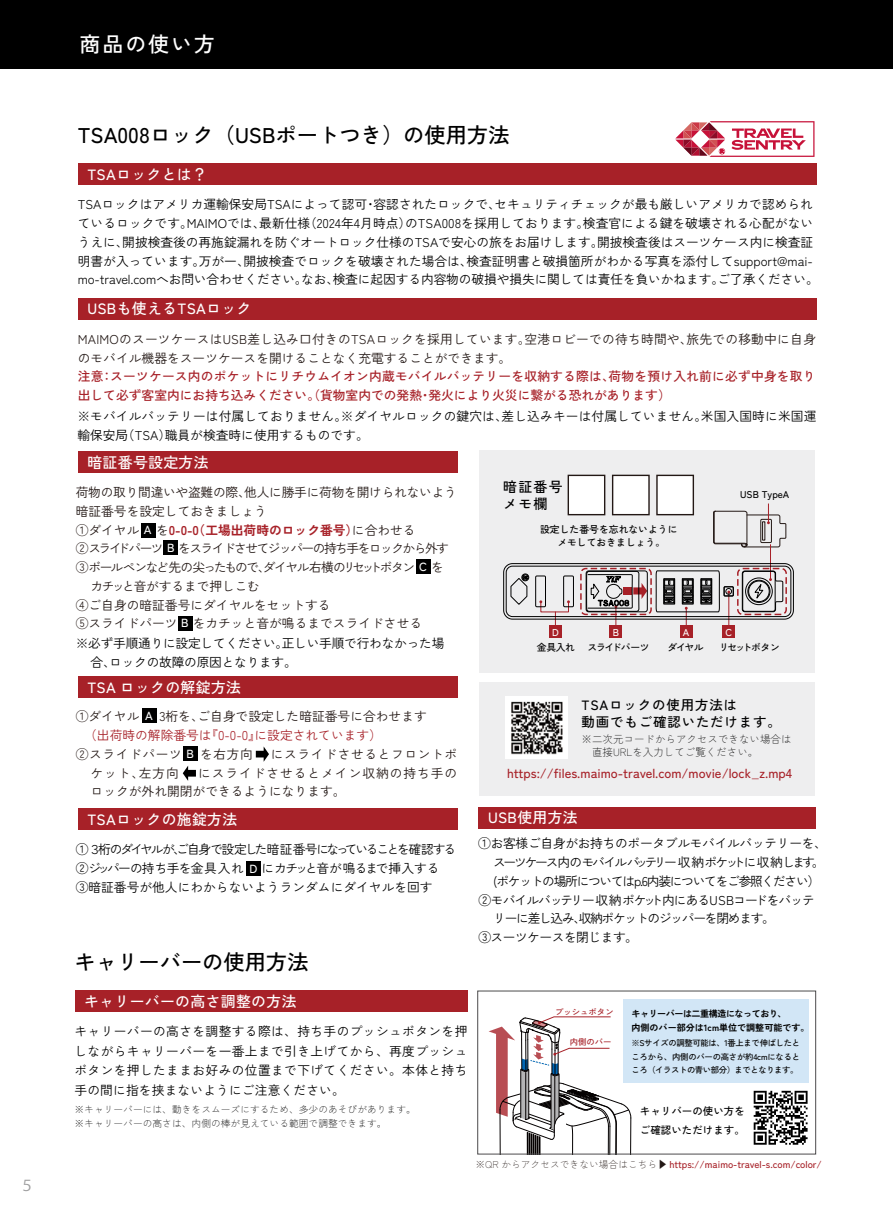
<style>
.page{position:relative;width:893px;height:1212px;background:#fff}
.page>*{position:absolute;margin:0;border:0;box-sizing:border-box;transform-origin:0 0}
.t1{font:500 21.3px "Zen Kaku Gothic New";color:#000}
.t2{font:500 21px "Zen Kaku Gothic New";letter-spacing:.09em;color:#fff}
.t3{font:15px "Koz Go Pr 6 N";color:#9e9e9f}
.t4{font:500 14.85px "Zen Kaku Gothic New";letter-spacing:.02em;color:#fff}
.t5{font:500 13.95px/16.2px "Zen Kaku Gothic New";letter-spacing:.09em;color:#000}
.t6{font:500 13.5px/16.5px "Zen Kaku Gothic New";letter-spacing:.06em;color:#000}
.t7{font:500 12.9px "Zen Kaku Gothic New";color:#a72128}
.t8{font:12.75px/18.8px "Zen Kaku Gothic New";color:#000}
.t9{font:12.75px/18.8px "Zen Kaku Gothic New";color:#231815}
.t10{font:500 12.75px/18.8px "Zen Kaku Gothic New";letter-spacing:.015em;color:#a72128}
.t11{font:12.75px "Zen Kaku Gothic New";letter-spacing:-.1em;color:#000}
.t12{font:12.75px/18.8px "Zen Kaku Gothic New";letter-spacing:-.02em;color:#000}
.t13{font:12.75px "Zen Kaku Gothic New";letter-spacing:-.12em;color:#231815}
.t14{font:12.75px "Zen Kaku Gothic New";letter-spacing:-.11em;color:#231815}
.t15{font:12.75px "Zen Kaku Gothic New";letter-spacing:-.02em;color:#231815}
.t16{font:12.75px "Zen Kaku Gothic New";letter-spacing:-.15em;color:#000}
.t17{font:12.75px "Zen Kaku Gothic New";letter-spacing:-.075em;color:#000}
.t18{font:700 12.75px "Zen Kaku Gothic New";color:#a72128}
.t19{font:12.75px "Zen Kaku Gothic New";letter-spacing:-.025em;color:#000}
.t20{font:12.75px "Zen Kaku Gothic New";color:#a72128}
.t21{font:12.75px "Zen Kaku Gothic New";letter-spacing:-.04em;color:#000}
.t22{font:500 11.7px "Zen Kaku Gothic New";color:#fff}
.t23{font:300 10.5px/13.5px "Zen Kaku Gothic New";color:#000}
.t24{font:500 10.5px/19.4px "Zen Kaku Gothic New";color:#000}
.t25{font:500 9.9px "Zen Kaku Gothic New";color:#fff}
.t26{font:300 9.75px/14.7px "Zen Kaku Gothic New";color:#000}
.t27{font:500 9.75px "Zen Kaku Gothic New";color:#a72128}
.t28{font:500 9.75px/13px "Zen Kaku Gothic New";color:#000;text-align:center}
.t29{font:500 9.75px "Zen Kaku Gothic New";letter-spacing:-.09em;color:#000}
.t30{font:500 9.75px "Zen Kaku Gothic New";letter-spacing:-.14em;color:#000}
.t31{font:700 9px/13.4px "Zen Kaku Gothic New";color:#000}
.t32{font:500 8.4px/13.4px "Zen Kaku Gothic New";letter-spacing:-.04em;color:#000;text-align:justify}
.t33{font:500 8.4px "Zen Kaku Gothic New";color:#a72128}
.s1{font-weight:400;color:#231815}
.s2{font-weight:300;color:#231815}
.s3{font-family:"Koz Go Pr 6 N";font-weight:400;color:#231815}
</style>
<div class="page">
<div style="left:0;top:0;width:893px;height:69px;background:#000"></div>
<svg style="left:675px;top:121px;width:139px;height:36px"></svg>
<div style="left:78px;top:163px;width:739px;height:22px;background:#a72128"></div>
<div style="left:75px;top:990px;width:392px;height:22px;background:#a72128"></div>
<div style="left:478px;top:807px;width:338px;height:22px;background:#a72128"></div>
<div style="left:78px;top:298px;width:739px;height:21px;background:#a72128"></div>
<div style="left:78px;top:808px;width:379px;height:22px;background:#a72128"></div>
<div style="left:246px;top:861px;width:15px;height:15px;background:#000"></div>
<div style="left:78px;top:676px;width:379px;height:22px;background:#a72128"></div>
<div style="left:142px;top:708px;width:15px;height:15px;background:#000"></div>
<div style="left:183px;top:746px;width:15px;height:15px;background:#000"></div>
<svg style="left:256px;top:746px;width:13px;height:16px"></svg>
<div style="left:78px;top:451px;width:379px;height:22px;background:#a72128"></div>
<div style="left:163px;top:540px;width:15px;height:15px;background:#000"></div>
<div style="left:178px;top:616px;width:14px;height:14px;background:#000"></div>
<div style="left:416px;top:559px;width:15px;height:15px;background:#000"></div>
<div style="left:141px;top:523px;width:15px;height:14px;background:#000"></div>
<div style="left:479px;top:451px;width:336px;height:222px;background:#eeeeef"></div>
<div style="left:568px;top:475px;width:37px;height:40px;background:#fff;border:1px solid #231815"></div>
<div style="left:612px;top:475px;width:38px;height:40px;background:#fff;border:1px solid #231815"></div>
<div style="left:656px;top:475px;width:38px;height:40px;background:#fff;border:1px solid #231815"></div>
<hr style="left:770px;top:545px;width:1px;height:34px;background:#a72128">
<div style="left:549px;top:626px;width:13px;height:12px;background:#a72128"></div>
<div style="left:680px;top:626px;width:12px;height:12px;background:#a72128"></div>
<div style="left:722px;top:626px;width:13px;height:12px;background:#a72128"></div>
<div style="left:609px;top:626px;width:13px;height:12px;background:#a72128"></div>
<svg style="left:713px;top:504px;width:73px;height:43px"></svg>
<svg style="left:183px;top:766px;width:13px;height:15px"></svg>
<div style="left:479px;top:682px;width:336px;height:114px;background:#eeeeef"></div>
<img style="left:505px;top:696px;width:63px;height:63px">
<svg style="left:503px;top:563px;width:291px;height:68px"></svg>
<div style="left:477px;top:990px;width:339px;height:164px;border:1px solid #4c4b4c"></div>
<div style="left:623px;top:999px;width:185px;height:84px;background:#d2e6f6"></div>
<svg style="left:489px;top:1016px;width:142px;height:138px"></svg>
<svg style="left:754px;top:1091px;width:54px;height:54px"></svg>
<p class="t3" style="left:19px;top:1176px;width:16px">５</p>
<h2 class="t2" style="left:80px;top:27px;width:137px">商品の使い方</h2>
<h1 class="t1" style="left:78px;top:118px;width:433px">TSA008ロック（USBポートつき）の使用方法</h1>
<p class="t4" style="left:87px;top:162px;width:121px">TSAロックとは？</p>
<p class="t8" style="left:78px;top:194px;width:742px">TSAロックはアメリカ運輸保安局TSAによって認可・容認されたロックで、セキュリティチェックが最も厳しいアメリカで認められているロックです。MAIMOでは、最新仕様（2024年4月時点）のTSA008を採用しております。検査官による鍵を破壊される心配がないうえに、開披検査後の再施錠漏れを防ぐオートロック仕様のTSAで安心の旅をお届けします。開披検査後はスーツケース内に検査証明書が入っています。万が一、開披検査でロックを破壊された場合は、検査証明書と破損箇所がわかる写真を添付してsupport@mai&shy;mo-travel.comへお問い合わせください。なお、検査に起因する内容物の破損や損失に関しては責任を負いかねます。ご了承ください。</p>
<p class="t4" style="left:87px;top:297px;width:166px">USBも使えるTSAロック</p>
<p class="t9" style="left:78px;top:329px;width:739px">MAIMOのスーツケースはUSB差し込み口付きのTSAロックを採用しています。空港ロビーでの待ち時間や、旅先での移動中に自身のモバイル機器をスーツケースを開けることなく充電することができます。</p>
<p class="t10" style="left:78px;top:366px;width:739px">注意：スーツケース内のポケットにリチウムイオン内蔵モバイルバッテリーを収納する際は、荷物を預け入れ前に必ず中身を取り出して必ず客室内にお持ち込みください。（貨物室内での発熱・発火により火災に繋がる恐れがあります）</p>
<p class="t8" style="left:77px;top:406px;width:741px">※モバイルバッテリーは付属しておりません。※ダイヤルロックの鍵穴は、差し込みキーは付属していません。米国入国時に米国運輸保安局（TSA）職員が検査時に使用するものです。</p>
<p class="t4" style="left:87px;top:450px;width:123px">暗証番号設定方法</p>
<p class="t15" style="left:76px;top:482px;width:383px">荷物の取り間違いや盗難の際、他人に勝手に荷物を開けられないよう</p>
<p class="t9" style="left:76px;top:501px;width:193px">暗証番号を設定しておきましょう</p>
<p class="t18" style="left:76px;top:520px;width:342px"><span class="s1">①ダイヤル　 を</span>0-0-0（工場出荷時のロック番号）<span class="s1">に合わせる</span></p>
<p class="t13" style="left:76px;top:538px;width:375px">②スライドパーツ　 をスライドさせてジッパーの持ち手をロックから外す</p>
<p class="t14" style="left:76px;top:557px;width:370px">③ボールペンなど先の尖ったもので、ダイヤル右横のリセットボタン　 を</p>
<p class="t9" style="left:91px;top:576px;width:171px">カチッと音がするまで押しこむ</p>
<p class="t9" style="left:76px;top:595px;width:256px">④ご自身の暗証番号にダイヤルをセットする</p>
<p class="t9" style="left:76px;top:613px;width:348px">⑤スライドパーツ をカチッと音が鳴るまでスライドさせる</p>
<p class="t22" style="left:144px;top:521px;width:9px">A</p>
<p class="t22" style="left:167px;top:538px;width:9px">B</p>
<p class="t22" style="left:419px;top:557px;width:9px">C</p>
<p class="t22" style="left:181px;top:614px;width:9px">B</p>
<p class="t12" style="left:91px;top:633px;width:355px;text-indent:-15px">※必ず手順通りに設定してください。正しい手順で行わなかった場合、ロックの故障の原因となります。</p>
<p class="t4" style="left:87px;top:675px;width:155px">TSA ロックの解錠方法</p>
<p class="t22" style="left:145px;top:707px;width:9px">A</p>
<p class="t22" style="left:186px;top:744px;width:9px">B</p>
<p class="t9" style="left:76px;top:706px;width:353px">①ダイヤル　 3桁を、ご自身で設定した暗証番号に合わせます</p>
<p class="t20" style="left:84px;top:725px;width:299px">（出荷時の解除番号は『0-0-0』に設定されています）</p>
<p class="t9" style="left:91px;top:744px;width:368px;text-align:justify;text-indent:-15px">②スライドパーツ　 を右方向　 にスライドさせるとフロントポケット、左方向 　にスライドさせるとメイン収納の持ち手のロックが外れ開閉ができるようになります。</p>
<p class="t4" style="left:87px;top:807px;width:151px">TSAロックの施錠方法</p>
<p class="t8" style="left:76px;top:839px;width:382px">①３桁のダイヤルが、ご自身で設定した暗証番号になっていることを確認する<br>②ジッパーの持ち手を金具入れ　にカチッと音が鳴るまで挿入する<br>③暗証番号が他人にわからないようランダムにダイヤルを回す</p>
<p class="t22" style="left:250px;top:859px;width:9px">D</p>
<h1 class="t1" style="left:75px;top:946px;width:236px">キャリーバーの使用方法</h1>
<p class="t4" style="left:84px;top:989px;width:214px">キャリーバーの高さ調整の方法</p>
<p class="t8" style="left:75px;top:1021px;width:394px;line-height:19.5px;text-align:justify">キャリーバーの高さを調整する際は、持ち手のプッシュボタンを押しながらキャリーバーを一番上まで引き上げてから、再度プッシュボタンを押したままお好みの位置まで下げてください。本体と持ち手の間に指を挟まないようにご注意ください。</p>
<p class="t26" style="left:75px;top:1101px;width:343px">※キャリーバーには、動きをスムーズにするため、多少のあそびがあります。※キャリーバーの高さは、内側の棒が見えている範囲で調整できます。</p>
<p class="t5" style="left:503px;top:478px;width:61px">暗証番号メモ欄</p>
<p class="t28" style="left:540px;top:522px;width:139px">設定した番号を忘れないようにメモしておきましょう。</p>
<p class="t28" style="left:740px;top:488px;width:51px">USB TypeA</p>
<p class="t25" style="left:552px;top:624px;width:8px">D</p>
<p class="t28" style="left:537px;top:640px;width:40px">金具入れ</p>
<p class="t25" style="left:725px;top:624px;width:8px">C</p>
<p class="t25" style="left:683px;top:624px;width:8px">A</p>
<p class="t28" style="left:667px;top:640px;width:38px">ダイヤル</p>
<p class="t25" style="left:613px;top:624px;width:8px">B</p>
<p class="t29" style="left:587px;top:639px;width:64px">スライドパーツ</p>
<p class="t30" style="left:719px;top:639px;width:62px">リセットボタン</p>
<p class="t6" style="left:581px;top:696px;width:201px">TSAロックの使用方法は<br>動画でもご確認いただけます。</p>
<p class="t23" style="left:581px;top:731px;width:211px">※二次元コードからアクセスできない場合は　直接URLを入力してご覧ください。</p>
<p class="t7" style="left:507px;top:763px;width:286px">https://files.maimo-travel.com/movie/lock_z.mp4</p>
<p class="t4" style="left:488px;top:806px;width:91px">USB使用方法</p>
<p class="t19" style="left:478px;top:833px;width:350px">①お客様ご自身がお持ちのポータブルモバイルバッテリーを、</p>
<p class="t16" style="left:493px;top:852px;width:333px">スーツケース内のモバイルバッテリー収納ポケットに収納します。</p>
<p class="t11" style="left:493px;top:871px;width:328px">(ポケットの場所についてはp.6内装についてをご参照ください）</p>
<p class="t17" style="left:478px;top:890px;width:338px">②モバイルバッテリー収納ポケット内にあるUSBコードをバッテ</p>
<p class="t11" style="left:493px;top:908px;width:283px">リーに差し込み、収納ポケットのジッパーを閉めます。</p>
<p class="t21" style="left:478px;top:927px;width:161px">③スーツケースを閉じます。</p>
<p class="t33" style="left:555px;top:1005px;width:60px">プッシュボタン</p>
<p class="t31" style="left:631px;top:1007px;width:180px">キャリーバーは二重構造になっており、<br>内側のバー部分は1cm単位で調整可能です。</p>
<p class="t32" style="left:631px;top:1036px;width:170px">※Sサイズの調整可能は、1番上まで伸ばしたところから、内側のバーの高さが約4cmになるところ（イラストの青い部分）までとなります。</p>
<p class="t33" style="left:570px;top:1036px;width:43px">内側のバー</p>
<p class="t24" style="left:640px;top:1101px;width:106px">キャリバーの使い方をご確認いただけます。</p>
<p class="t27" style="left:475px;top:1157px;width:348px"><span class="s2">※QR からアクセスできない場合はこちら</span><span class="s3">▶</span> https://maimo-travel-s.com/color/</p>
</div>
